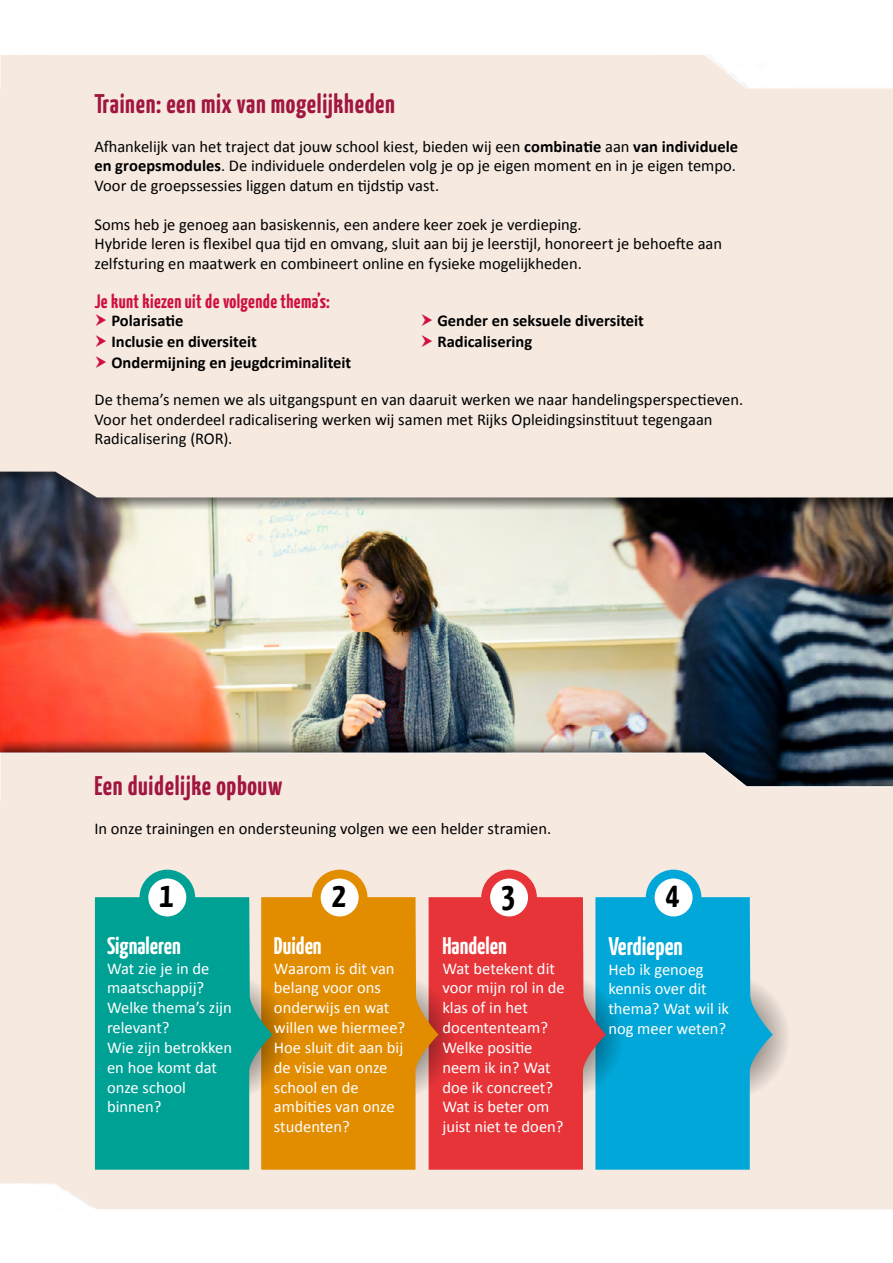
<style>
.page{position:relative;width:893px;height:1263px;background:#fff}
.page>*{position:absolute;margin:0;border:0;box-sizing:border-box;transform-origin:0 0}
.t1{font:700 35.25px "Yanone Kaffeesatz";color:#000}
.t2{font:700 27px "Yanone Kaffeesatz";letter-spacing:.025em;color:#a1163f}
.t3{font:700 25.5px "Yanone Kaffeesatz";color:#fff}
.t4{font:700 24px "Yanone Kaffeesatz";color:#fff}
.t5{font:700 19.5px "Yanone Kaffeesatz";letter-spacing:.02em;color:#cf103e}
.t6{font:16.5px/19.5px "Calibri";color:#000}
.t7{font:16.5px/19.8px "Calibri";color:#fff}
.t8{font:700 16.5px/21px "Calibri";color:#000}
.s1{font-weight:700}
</style>
<div class="page">
<img style="left:0;top:511px;width:893px;height:228px">
<div style="left:0;top:52px;width:893px;height:459px;background:#000;opacity:.5"></div>
<svg style="left:0;top:54px;width:893px;height:35px"></svg>
<div style="left:0;top:89px;width:893px;height:408px;background:#f5e9e0"></div>
<div style="left:0;top:739px;width:893px;height:472px;background:#000;opacity:.5"></div>
<svg style="left:0;top:752px;width:893px;height:49px;background:#d7cfc9"></svg>
<div style="left:0;top:801px;width:893px;height:408px;background:#f5e9e0"></div>
<svg style="left:662px;top:975px;width:129px;height:124px"></svg>
<svg style="left:606px;top:897px;width:167px;height:273px;background:#1eaed7"></svg>
<svg style="left:495px;top:975px;width:129px;height:124px"></svg>
<svg style="left:439px;top:897px;width:167px;height:273px;background:#d8454c"></svg>
<svg style="left:327px;top:975px;width:130px;height:124px"></svg>
<svg style="left:272px;top:897px;width:167px;height:273px;background:#e28c12"></svg>
<svg style="left:161px;top:975px;width:129px;height:124px"></svg>
<svg style="left:95px;top:897px;width:177px;height:273px;background:#1aa28f"></svg>
<svg style="left:144px;top:874px;width:47px;height:47px"></svg>
<div style="left:139px;top:870px;width:56px;height:55px;border:9px solid #00a195;border-radius:50%"></div>
<div style="left:316px;top:874px;width:47px;height:47px;background:#fff;border-radius:50%"></div>
<div style="left:312px;top:870px;width:55px;height:55px;border:9px solid #e28c00;border-radius:50%"></div>
<svg style="left:486px;top:874px;width:46px;height:47px"></svg>
<div style="left:481px;top:870px;width:56px;height:55px;border:9px solid #e73439;border-radius:50%"></div>
<div style="left:650px;top:874px;width:47px;height:47px;background:#fff;border-radius:50%"></div>
<div style="left:646px;top:870px;width:55px;height:55px;border:9px solid #00a7d8;border-radius:50%"></div>
<svg style="left:96px;top:314px;width:10px;height:12px"></svg>
<svg style="left:96px;top:335px;width:10px;height:12px"></svg>
<svg style="left:96px;top:356px;width:10px;height:12px"></svg>
<svg style="left:422px;top:314px;width:10px;height:12px"></svg>
<svg style="left:422px;top:335px;width:10px;height:12px"></svg>
<h2 class="t2" style="left:94px;top:87px;width:302px">Trainen: een mix van mogelijkheden</h2>
<p class="t6" style="left:94px;top:136px;width:645px">Afhankelijk van het traject dat jouw school kiest, bieden wij een <span class="s1">combinatie</span> aan <span class="s1">van individuele en groepsmodules</span>. De individuele onderdelen volg je op je eigen moment en in je eigen tempo.<br>Voor de groepssessies liggen datum en tijdstip vast.</p>
<p class="t6" style="left:94px;top:214px;width:629px">Soms heb je genoeg aan basiskennis, een andere keer zoek je verdieping.<br>Hybride leren is flexibel qua tijd en omvang, sluit aan bij je leerstijl, honoreert je behoefte aan zelfsturing en maatwerk en combineert online en fysieke mogelijkheden.</p>
<p class="t5" style="left:94px;top:289px;width:237px">Je kunt kiezen uit de volgende thema’s:</p>
<p class="t8" style="left:111px;top:310px;width:241px">Polarisatie<br>Inclusie en diversiteit<br>Ondermijning en jeugdcriminaliteit</p>
<p class="t8" style="left:437px;top:310px;width:208px">Gender en seksuele diversiteit<br>Radicalisering</p>
<p class="t6" style="left:94px;top:390px;width:650px">De thema’s nemen we als uitgangspunt en van daaruit werken we naar handelingsperspectieven.<br>Voor het onderdeel radicalisering werken wij samen met Rijks Opleidingsinstituut tegengaan<br>Radicalisering (ROR).</p>
<h2 class="t2" style="left:94px;top:769px;width:189px">Een duidelijke opbouw</h2>
<p class="t6" style="left:94px;top:819px;width:458px">In onze trainingen en ondersteuning volgen we een helder stramien.</p>
<h1 class="t1" style="left:159px;top:873px;width:16px">1</h1>
<h1 class="t1" style="left:332px;top:873px;width:16px">2</h1>
<h1 class="t1" style="left:501px;top:873px;width:16px">3</h1>
<h1 class="t1" style="left:666px;top:873px;width:16px">4</h1>
<h3 class="t4" style="left:107px;top:931px;width:75px">Signaleren</h3>
<p class="t7" style="left:107px;top:958px;width:127px">Wat zie je in de maatschappij?<br>Welke thema’s zijn relevant?<br>Wie zijn betrokken en hoe komt dat onze school binnen?</p>
<h3 class="t4" style="left:274px;top:931px;width:49px">Duiden</h3>
<p class="t7" style="left:274px;top:958px;width:133px">Waarom is dit van belang voor ons onderwijs en wat willen we hiermee?<br>Hoe sluit dit aan bij de visie van onze school en de ambities van onze studenten?</p>
<h3 class="t4" style="left:442px;top:931px;width:66px">Handelen</h3>
<p class="t7" style="left:442px;top:958px;width:124px">Wat betekent dit voor mijn rol in de klas of in het docententeam?<br>Welke positie neem ik in? Wat doe ik concreet?<br>Wat is beter om juist niet te doen?</p>
<h3 class="t3" style="left:608px;top:930px;width:76px">Verdiepen</h3>
<p class="t7" style="left:608px;top:959px;width:122px">Heb ik genoeg kennis over dit thema? Wat wil ik nog meer weten?</p>
</div>
